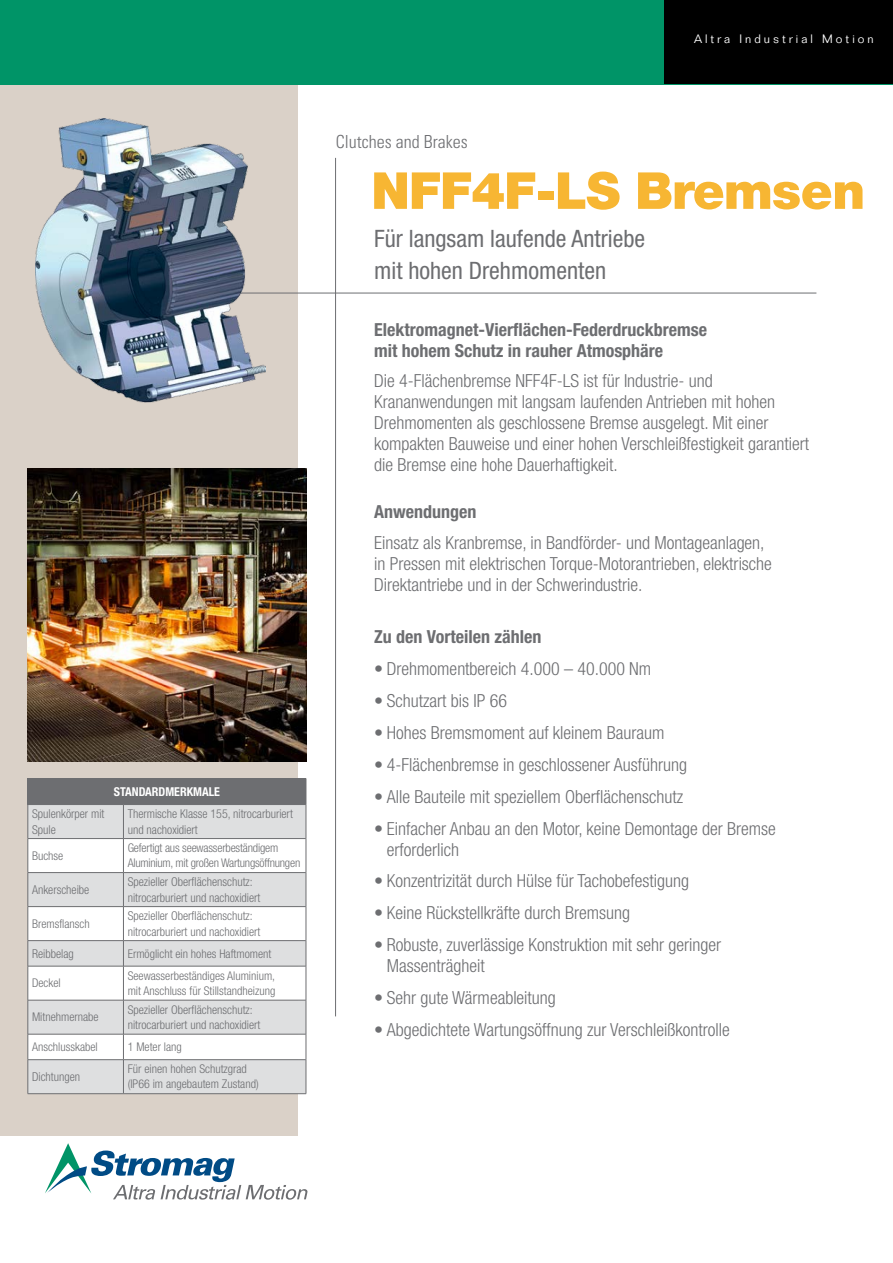
<style>
.page{position:relative;width:893px;height:1263px;background:#fff}
.page>*{position:absolute;margin:0;border:0;box-sizing:border-box;transform-origin:0 0}
.t1{font:900 51px "Helvetica Neue LT Std";letter-spacing:-.02em;color:#f7b633}
.Sub-Title{font:condensed 24px "Helvetica Neue LT Std";color:#6d6e71}
.t2{font:300 condensed 18px/21px "Helvetica Neue LT Std";color:#6d6e71}
.t3{font:700 condensed 18px/21px "Helvetica Neue LT Std";color:#6d6e71}
.t4{font:300 condensed 18px "Univers LT Std";color:#6d6e71}
.t5{font:300 condensed 12.3px/15.3px "Helvetica Neue LT Std";color:#6d6e71}
.t6{font:700 condensed 12.3px "Helvetica Neue LT Std";color:#fff}
.t7{font:300 condensed 12px/15px "Helvetica Neue LT Std";color:#6d6e71}
.t8{font:300 12px "Folio Std";letter-spacing:.25em;color:#fff}
</style>
<div class="page">
<div style="left:0;top:0;width:893px;height:85px;background:#009467"></div>
<hr style="left:335px;top:158px;width:1px;height:858px;background:#6d6e71">
<div style="left:664px;top:0;width:229px;height:84px;background:#000"></div>
<svg style="left:45px;top:1143px;width:262px;height:57px"></svg>
<div style="left:0;top:85px;width:298px;height:1050px;background:#dad1c8"></div>
<hr style="left:166px;top:293px;width:650px;height:1px;background:#6d6e71">
<img style="left:35px;top:118px;width:230px;height:285px">
<img style="left:28px;top:468px;width:278px;height:293px">
<div style="left:28px;top:778px;width:278px;height:26px;background:#6d6e71"></div>
<div style="left:29px;top:805px;width:277px;height:288px;background:#dedfe0"></div>
<svg style="left:29px;top:839px;width:277px;height:220px;background:#f0f0f0"></svg>
<hr style="left:28px;top:804px;width:95px;height:1px;background:#6d6e71">
<hr style="left:123px;top:804px;width:183px;height:1px;background:#6d6e71">
<hr style="left:28px;top:838px;width:95px;height:1px;background:#6d6e71">
<hr style="left:123px;top:838px;width:183px;height:1px;background:#6d6e71">
<hr style="left:28px;top:872px;width:95px;height:1px;background:#6d6e71">
<hr style="left:123px;top:872px;width:183px;height:1px;background:#6d6e71">
<hr style="left:28px;top:906px;width:95px;height:1px;background:#6d6e71">
<hr style="left:123px;top:906px;width:183px;height:1px;background:#6d6e71">
<hr style="left:28px;top:940px;width:95px;height:1px;background:#6d6e71">
<hr style="left:123px;top:940px;width:183px;height:1px;background:#6d6e71">
<hr style="left:28px;top:966px;width:95px;height:1px;background:#6d6e71">
<hr style="left:123px;top:966px;width:183px;height:1px;background:#6d6e71">
<hr style="left:28px;top:1000px;width:95px;height:1px;background:#6d6e71">
<hr style="left:123px;top:1000px;width:183px;height:1px;background:#6d6e71">
<hr style="left:28px;top:1034px;width:95px;height:1px;background:#6d6e71">
<hr style="left:123px;top:1034px;width:183px;height:1px;background:#6d6e71">
<hr style="left:28px;top:1059px;width:95px;height:1px;background:#6d6e71">
<hr style="left:123px;top:1059px;width:183px;height:1px;background:#6d6e71">
<hr style="left:28px;top:1093px;width:95px;height:1px;background:#6d6e71">
<hr style="left:123px;top:1093px;width:183px;height:1px;background:#6d6e71">
<svg style="left:306px;top:779px;width:1px;height:25px"></svg>
<hr style="left:28px;top:804px;width:1px;height:34px;background:#6d6e71">
<hr style="left:123px;top:805px;width:1px;height:33px;background:#6d6e71">
<hr style="left:306px;top:804px;width:1px;height:34px;background:#6d6e71">
<hr style="left:28px;top:838px;width:1px;height:34px;background:#6d6e71">
<hr style="left:123px;top:839px;width:1px;height:33px;background:#6d6e71">
<hr style="left:306px;top:838px;width:1px;height:34px;background:#6d6e71">
<hr style="left:28px;top:872px;width:1px;height:34px;background:#6d6e71">
<hr style="left:123px;top:873px;width:1px;height:33px;background:#6d6e71">
<hr style="left:306px;top:872px;width:1px;height:34px;background:#6d6e71">
<hr style="left:28px;top:906px;width:1px;height:35px;background:#6d6e71">
<hr style="left:123px;top:907px;width:1px;height:33px;background:#6d6e71">
<hr style="left:306px;top:906px;width:1px;height:35px;background:#6d6e71">
<svg style="left:28px;top:941px;width:1px;height:25px"></svg>
<svg style="left:123px;top:941px;width:1px;height:25px"></svg>
<svg style="left:306px;top:941px;width:1px;height:25px"></svg>
<hr style="left:28px;top:966px;width:1px;height:34px;background:#6d6e71">
<hr style="left:123px;top:966px;width:1px;height:34px;background:#6d6e71">
<hr style="left:306px;top:966px;width:1px;height:34px;background:#6d6e71">
<hr style="left:28px;top:1000px;width:1px;height:34px;background:#6d6e71">
<hr style="left:123px;top:1000px;width:1px;height:34px;background:#6d6e71">
<hr style="left:306px;top:1000px;width:1px;height:34px;background:#6d6e71">
<svg style="left:28px;top:1034px;width:1px;height:26px"></svg>
<svg style="left:123px;top:1034px;width:1px;height:25px"></svg>
<svg style="left:306px;top:1034px;width:1px;height:26px"></svg>
<hr style="left:28px;top:1060px;width:1px;height:33px;background:#6d6e71">
<hr style="left:123px;top:1060px;width:1px;height:33px;background:#6d6e71">
<hr style="left:306px;top:1060px;width:1px;height:33px;background:#6d6e71">
<p class="t6" style="left:114px;top:784px;width:108px">STANDARDMERKMALE</p>
<p class="t5" style="left:32px;top:806px;width:74px">Spulenkörper mit<br>Spule</p>
<p class="t5" style="left:128px;top:806px;width:167px">Thermische Klasse 155, nitrocarburiert und nachoxidiert</p>
<p class="t7" style="left:32px;top:848px;width:33px">Buchse</p>
<p class="t7" style="left:128px;top:840px;width:174px">Gefertigt aus seewasserbeständigem<br>Aluminium, mit großen Wartungsöffnungen</p>
<p class="t5" style="left:32px;top:882px;width:59px">Ankerscheibe</p>
<p class="t5" style="left:128px;top:874px;width:134px">Spezieller Oberflächenschutz: nitrocarburiert und nachoxidiert</p>
<p class="t7" style="left:32px;top:916px;width:59px">Bremsflansch</p>
<p class="t5" style="left:128px;top:908px;width:134px">Spezieller Oberflächenschutz: nitrocarburiert und nachoxidiert</p>
<p class="t5" style="left:32px;top:946px;width:43px">Reibbelag</p>
<p class="t7" style="left:128px;top:946px;width:145px">Ermöglicht ein hohes Haftmoment</p>
<p class="t7" style="left:32px;top:975px;width:30px">Deckel</p>
<p class="t7" style="left:128px;top:968px;width:149px">Seewasserbeständiges Aluminium, mit Anschluss für Stillstandheizung</p>
<p class="t7" style="left:32px;top:1009px;width:68px">Mitnehmernabe</p>
<p class="t7" style="left:128px;top:1002px;width:134px">Spezieller Oberflächenschutz: nitrocarburiert und nachoxidiert</p>
<p class="t7" style="left:32px;top:1039px;width:67px">Anschlusskabel</p>
<p class="t7" style="left:128px;top:1039px;width:56px">1 Meter lang</p>
<p class="t5" style="left:32px;top:1069px;width:50px">Dichtungen</p>
<p class="t7" style="left:128px;top:1062px;width:132px">Für einen hohen Schutzgrad (IP66 im angebautem Zustand)</p>
<p class="t4" style="left:336px;top:131px;width:133px">Clutches and Brakes</p>
<p class="t8" style="left:694px;top:32px;width:181px">Altra Industrial Motion</p>
<p class="t1" style="left:371px;top:160px;width:496px">NFF4F-LS Bremsen</p>
<p class="Sub-Title" style="left:374px;top:224px;width:272px">Für langsam laufende Antriebe</p>
<p class="Sub-Title" style="left:374px;top:256px;width:233px">mit hohen Drehmomenten</p>
<p class="t3" style="left:374px;top:319px;width:334px">Elektromagnet-Vierflächen-Federdruckbremse mit hohem Schutz in rauher Atmosphäre</p>
<p class="t2" style="left:374px;top:369px;width:437px">Die 4-Flächenbremse NFF4F-LS ist für Industrie- und Krananwendungen mit langsam laufenden Antrieben mit hohen Drehmomenten als geschlossene Bremse ausgelegt. Mit einer kompakten Bauweise und einer hohen Verschleißfestigkeit garantiert die Bremse eine hohe Dauerhaftigkeit.</p>
<p class="t3" style="left:374px;top:500px;width:104px">Anwendungen</p>
<p class="t2" style="left:374px;top:532px;width:399px">Einsatz als Kranbremse, in Bandförder- und Montageanlagen, in Pressen mit elektrischen Torque-Motorantrieben, elektrische<br>Direktantriebe und in der Schwerindustrie.</p>
<p class="t3" style="left:374px;top:626px;width:169px">Zu den Vorteilen zählen</p>
<p class="t2" style="left:374px;top:658px;width:279px">• Drehmomentbereich 4.000 – 40.000 Nm</p>
<p class="t2" style="left:374px;top:690px;width:134px">• Schutzart bis IP 66</p>
<p class="t2" style="left:374px;top:722px;width:292px">• Hohes Bremsmoment auf kleinem Bauraum</p>
<p class="t2" style="left:374px;top:754px;width:314px">• 4-Flächenbremse in geschlossener Ausführung</p>
<p class="t2" style="left:374px;top:786px;width:310px">• Alle Bauteile mit speziellem Oberflächenschutz</p>
<p class="t2" style="left:387px;top:817px;width:390px;text-indent:-13px">• Einfacher Anbau an den Motor, keine Demontage der Bremse erforderlich</p>
<p class="t2" style="left:374px;top:870px;width:316px">• Konzentrizität durch Hülse für Tachobefestigung</p>
<p class="t2" style="left:374px;top:902px;width:257px">• Keine Rückstellkräfte durch Bremsung</p>
<p class="t2" style="left:387px;top:934px;width:336px;text-indent:-13px">• Robuste, zuverlässige Konstruktion mit sehr geringer<br>Massenträgheit</p>
<p class="t2" style="left:374px;top:987px;width:183px">• Sehr gute Wärmeableitung</p>
<p class="t2" style="left:374px;top:1019px;width:357px">• Abgedichtete Wartungsöffnung zur Verschleißkontrolle</p>
</div>
